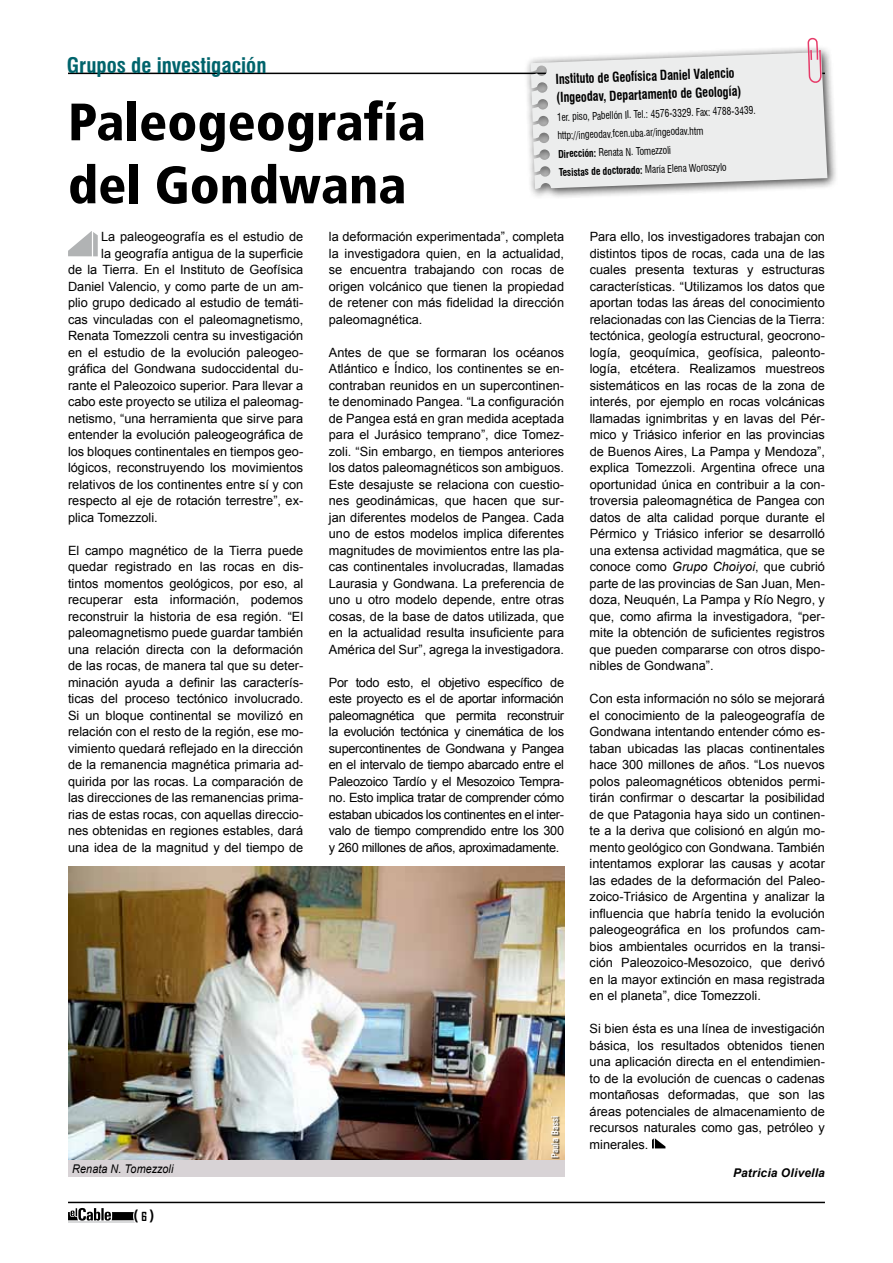
<style>
.page{position:relative;width:893px;height:1263px;background:#fff}
.page>*{position:absolute;margin:0;border:0;box-sizing:border-box;transform-origin:0 0}
.t1{font:900 condensed 52.5px/63px "Frutiger";color:#000}
.t2{font:700 condensed 21px "Swiss 721 BT";color:#00646c}
.t3{font:700 15px "Agency FB";color:#000}
.t4{font:700 condensed 13.5px/18.5px "Swiss 721 BT";color:#000;scale:.9 1}
.t5{font:12.75px/16.5px "Arial";color:#000;text-align:justify}
.t6{font:italic 12px "Arial";letter-spacing:.01em;color:#000;scale:.9 1}
.t7{font:italic 700 12px "Arial";letter-spacing:.015em;color:#000}
.t8{font:condensed 10.5px/18.5px "Swiss 721 BT";color:#000;scale:.9 1}
.t9{font:700 condensed 9px "Swiss 721 BT";color:#fff}
.s1{font-weight:700}
.s2{font-style:italic}
.s3{font-size:12px}
</style>
<div class="page">
<hr style="left:68px;top:73px;width:757px;height:1px;background:#000">
<svg style="left:68px;top:1201px;width:89px;height:22px"></svg>
<hr style="left:68px;top:1202px;width:757px;height:1px;background:#000">
<div style="left:523px;top:45px;width:315px;height:154px;background:#000;opacity:.75"></div>
<svg style="left:531px;top:37px;width:296px;height:152px;background:#e8e8e8"></svg>
<img style="left:68px;top:866px;width:496px;height:294px">
<svg style="left:68px;top:231px;width:30px;height:26px"></svg>
<svg style="left:652px;top:1138px;width:13px;height:11px"></svg>
<div style="left:68px;top:1160px;width:496px;height:17px;background:#d8d3d6"></div>
<div style="left:551px;top:1116px;width:9px;height:43px;background:#000;opacity:.75"></div>
<h2 class="t2" style="left:67px;top:52px;width:201px">Grupos de investigación</h2>
<h1 class="t1" style="left:68px;top:90px;width:359px">Paleogeografía del Gondwana</h1>
<p class="t5" style="left:101px;top:229px;width:204px">La paleogeografía es el estudio de</p>
<p class="t5" style="left:101px;top:245px;width:204px">la geografía antigua de la superficie</p>
<p class="t5" style="left:68px;top:262px;width:237px">de la Tierra. En el Instituto de Geofísica</p>
<p class="t5" style="left:68px;top:278px;width:237px">Daniel Valencio, y como parte de un am-</p>
<p class="t5" style="left:68px;top:295px;width:237px">plio grupo dedicado al estudio de temáti-</p>
<p class="t5" style="left:68px;top:311px;width:237px">cas vinculadas con el paleomagnetismo,</p>
<p class="t5" style="left:68px;top:328px;width:237px">Renata Tomezzoli centra su investigación</p>
<p class="t5" style="left:68px;top:344px;width:237px">en el estudio de la evolución paleogeo-</p>
<p class="t5" style="left:68px;top:361px;width:237px">gráfica del Gondwana sudoccidental du-</p>
<p class="t5" style="left:68px;top:377px;width:237px">rante el Paleozoico superior. Para llevar a</p>
<p class="t5" style="left:68px;top:394px;width:237px">cabo este proyecto se utiliza el paleomag-</p>
<p class="t5" style="left:68px;top:410px;width:237px">netismo, “una herramienta que sirve para</p>
<p class="t5" style="left:68px;top:427px;width:237px">entender la evolución paleogeográfica de</p>
<p class="t5" style="left:68px;top:443px;width:237px">los bloques continentales en tiempos geo-</p>
<p class="t5" style="left:68px;top:460px;width:237px">lógicos, reconstruyendo los movimientos</p>
<p class="t5" style="left:68px;top:476px;width:237px">relativos de los continentes entre sí y con</p>
<p class="t5" style="left:68px;top:493px;width:237px">respecto al eje de rotación terrestre”, ex-</p>
<p class="t5" style="left:68px;top:509px;width:91px">plica Tomezzoli.</p>
<p class="t5" style="left:68px;top:542px;width:237px">El campo magnético de la Tierra puede quedar registrado en las rocas en dis&shy;tintos momentos geológicos, por eso, al recuperar esta información, podemos reconstruir la historia de esa región. “El paleomagnetismo puede guardar también una relación directa con la deformación de las rocas, de manera tal que su deter&shy;minación ayuda a definir las caracterís&shy;ticas del proceso tectónico involucrado.<br>Si un bloque continental se movilizó en relación con el resto de la región, ese mo&shy;vimiento quedará reflejado en la dirección de la remanencia magnética primaria ad&shy;quirida por las rocas. La comparación de las direcciones de las remanencias prima&shy;rias de estas rocas, con aquellas direccio&shy;nes obtenidas en regiones estables, dará una idea de la magnitud y del tiempo de</p>
<p class="t4" style="left:555px;top:70px;width:207px;rotate:-2deg">Instituto de Geofísica Daniel Valencio (Ingeodav, Departamento de Geología)</p>
<p class="t8" style="left:557px;top:108px;width:223px;rotate:-2deg">1er. piso, Pabellón II. Tel.: 4576-3329. Fax: 4788-3439. http://ingeodav.fcen.uba.ar/ingeodav.htm<br><span class="s1">Dirección:</span> Renata N. Tomezzoli<br><span class="s1">Tesistas de doctorado:</span> María Elena Woroszylo</p>
<p class="t5" style="left:329px;top:229px;width:237px">la deformación experimentada”, completa la investigadora quien, en la actualidad, se encuentra trabajando con rocas de origen volcánico que tienen la propiedad de retener con más fidelidad la dirección paleomagnética.</p>
<p class="t5" style="left:329px;top:344px;width:237px">Antes de que se formaran los océanos Atlántico e Índico, los continentes se en&shy;contraban reunidos en un supercontinen&shy;te denominado Pangea. “La configuración de Pangea está en gran medida aceptada para el Jurásico temprano”, dice Tomez&shy;zoli. “Sin embargo, en tiempos anteriores los datos paleomagnéticos son ambiguos.<br>Este desajuste se relaciona con cuestio&shy;nes geodinámicas, que hacen que sur&shy;jan diferentes modelos de Pangea. Cada uno de estos modelos implica diferentes magnitudes de movimientos entre las pla&shy;cas continentales involucradas, llamadas Laurasia y Gondwana. La preferencia de uno u otro modelo depende, entre otras cosas, de la base de datos utilizada, que en la actualidad resulta insuficiente para América del Sur”, agrega la investigadora.</p>
<p class="t5" style="left:329px;top:674px;width:237px">Por todo esto, el objetivo específico de este proyecto es el de aportar información paleomagnética que permita reconstruir la evolución tectónica y cinemática de los supercontinentes de Gondwana y Pangea en el intervalo de tiempo abarcado entre el Paleozoico Tardío y el Mesozoico Tempra&shy;no. Esto implica tratar de comprender cómo estaban ubicados los continentes en el inter&shy;valo de tiempo comprendido entre los 300 y 260 millones de años, aproximadamente.</p>
<p class="t5" style="left:590px;top:229px;width:237px">Para ello, los investigadores trabajan con distintos tipos de rocas, cada una de las cuales presenta texturas y estructuras características. “Utilizamos los datos que aportan todas las áreas del conocimiento relacionadas con las Ciencias de la Tierra: tectónica, geología estructural, geocrono&shy;logía, geoquímica, geofísica, paleonto&shy;logía, etcétera. Realizamos muestreos sistemáticos en las rocas de la zona de interés, por ejemplo en rocas volcánicas llamadas ignimbritas y en lavas del Pér&shy;mico y Triásico inferior en las provincias de Buenos Aires, La Pampa y Mendoza”, explica Tomezzoli. Argentina ofrece una oportunidad única en contribuir a la con&shy;troversia paleomagnética de Pangea con datos de alta calidad porque durante el Pérmico y Triásico inferior se desarrolló una extensa actividad magmática, que se conoce como <span class="s2">Grupo Choiyoi</span>, que cubrió parte de las provincias de San Juan, Men&shy;doza, Neuquén, La Pampa y Río Negro, y que, como afirma la investigadora, “per&shy;mite la obtención de suficientes registros que pueden compararse con otros dispo&shy;nibles de Gondwana”.</p>
<p class="t5" style="left:590px;top:691px;width:237px">Con esta información no sólo se mejorará el conocimiento de la paleogeografía de Gondwana intentando entender cómo es&shy;taban ubicadas las placas continentales hace 300 millones de años. “Los nuevos polos paleomagnéticos obtenidos permi&shy;tirán confirmar o descartar la posibilidad de que Patagonia haya sido un continen&shy;te a la deriva que colisionó en algún mo&shy;mento geológico con Gondwana. También intentamos explorar las causas y acotar las edades de la deformación del Paleo&shy;zoico-Triásico de Argentina y analizar la influencia que habría tenido la evolución paleogeográfica en los profundos cam&shy;bios ambientales ocurridos en la transi&shy;ción Paleozoico-Mesozoico, que derivó en la mayor extinción en masa registrada en el planeta”, dice Tomezzoli.</p>
<p class="t5" style="left:590px;top:1021px;width:237px">Si bien ésta es una línea de investigación básica, los resultados obtenidos tienen una aplicación directa en el entendimien&shy;to de la evolución de cuencas o cadenas montañosas deformadas, que son las áreas potenciales de almacenamiento de recursos naturales como gas, petróleo y minerales.</p>
<p class="t9" style="left:549px;top:1158px;width:43px;rotate:-90deg">Paula Bassi</p>
<p class="t6" style="left:72px;top:1161px;width:114px">Renata N. Tomezzoli</p>
<p class="t7" style="left:733px;top:1165px;width:93px">Patricia Olivella</p>
<p class="t3" style="left:134px;top:1206px;width:22px">( <span class="s3">6</span> )</p>
</div>
